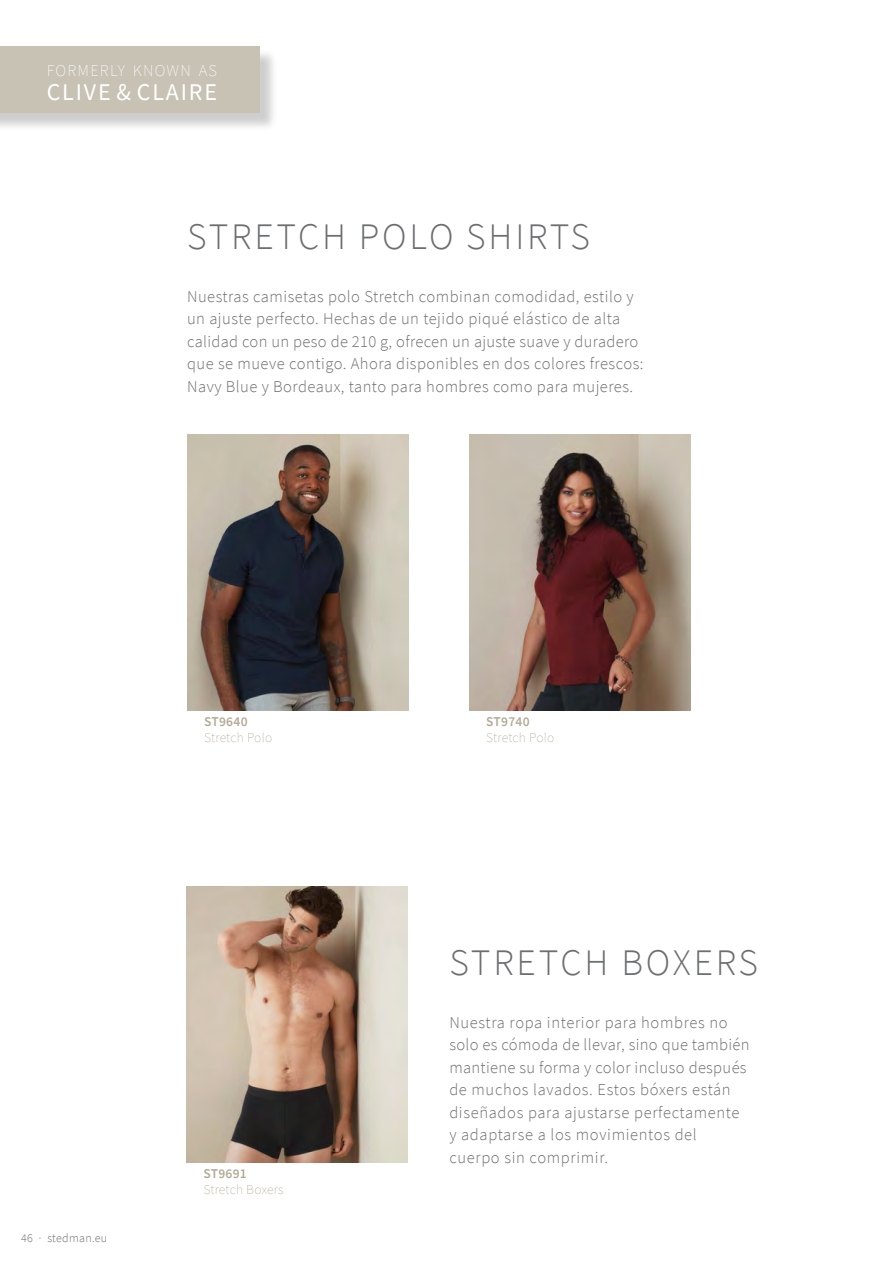
<style>
.page{position:relative;width:893px;height:1263px;background:#fff}
.page>*{position:absolute;margin:0;border:0;box-sizing:border-box;transform-origin:0 0}
.t1{font:300 37.5px "Source Sans Pro";letter-spacing:.075em;color:#6d6e71}
.t2{font:24px "Source Sans Pro";letter-spacing:.075em;color:#fff}
.t3{font:300 16.5px/22.5px "Source Sans Pro";letter-spacing:.03em;color:#6d6e71}
.t4{font:200 16.5px "Source Sans Pro";letter-spacing:.075em;color:#fff}
.t5{font:200 13.5px "Source Sans Pro";letter-spacing:.01em;color:#b2aa96}
.t6{font:600 13.5px "Source Sans Pro";letter-spacing:.02em;color:#b2aa96}
.t7{font:300 12px "Source Sans Pro";letter-spacing:.025em;color:#6d6e71}
</style>
<div class="page">
<img style="left:187px;top:434px;width:221px;height:277px">
<img style="left:469px;top:434px;width:221px;height:277px">
<img style="left:186px;top:886px;width:221px;height:277px">
<div style="left:0;top:49px;width:278px;height:83px;background:#000;opacity:.2"></div>
<div style="left:0;top:46px;width:259px;height:67px;background:#c8c2b4"></div>
<p class="t4" style="left:47px;top:60px;width:172px">FORMERLY KNOWN AS</p>
<h2 class="t2" style="left:47px;top:77px;width:172px">CLIVE &amp; CLAIRE</h2>
<h1 class="t1" style="left:187px;top:213px;width:405px">STRETCH POLO SHIRTS</h1>
<p class="t3" style="left:187px;top:285px;width:458px">Nuestras camisetas polo Stretch combinan comodidad, estilo y un ajuste perfecto. Hechas de un tejido piqué elástico de alta calidad con un peso de 210 g, ofrecen un ajuste suave y duradero que se mueve contigo. Ahora disponibles en dos colores frescos:<br>Navy Blue y Bordeaux, tanto para hombres como para mujeres.</p>
<p class="t6" style="left:204px;top:713px;width:45px">ST9640</p>
<p class="t5" style="left:204px;top:730px;width:70px">Stretch Polo</p>
<p class="t7" style="left:21px;top:1230px;width:88px">46 · stedman.eu</p>
<p class="t6" style="left:203px;top:1164px;width:45px">ST9691</p>
<p class="t5" style="left:203px;top:1181px;width:82px">Stretch Boxers</p>
<p class="t6" style="left:486px;top:713px;width:45px">ST9740</p>
<p class="t5" style="left:486px;top:730px;width:70px">Stretch Polo</p>
<h1 class="t1" style="left:449px;top:939px;width:310px">STRETCH BOXERS</h1>
<p class="t3" style="left:449px;top:1011px;width:302px">Nuestra ropa interior para hombres no solo es cómoda de llevar, sino que también mantiene su forma y color incluso después de muchos lavados. Estos bóxers están diseñados para ajustarse perfectamente y adaptarse a los movimientos del cuerpo sin comprimir.</p>
</div>
